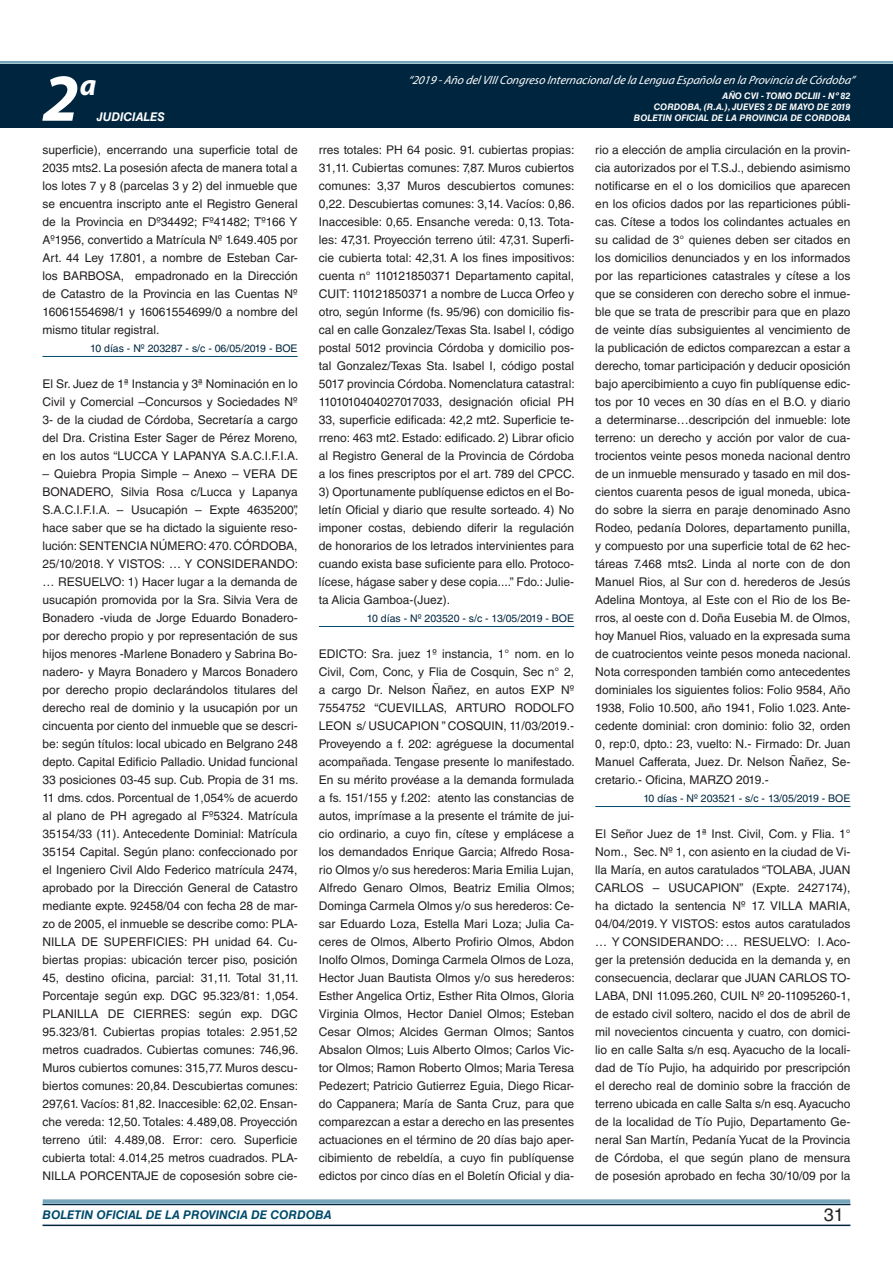
<style>
.page{position:relative;width:893px;height:1263px;background:#fff}
.page>*{position:absolute;margin:0;border:0;box-sizing:border-box;transform-origin:0 0}
.t1{font:italic 700 67.5px "Myriad Pro";color:#fff}
.t2{font:italic 700 30px "Myriad Pro";color:#fff}
.t3{font:18px "Helvetica LT Std";color:#231f20}
.t4{font:12px/18px "Helvetica LT Std";color:#231f20;text-align:justify}
.t5{font:italic 12px "Myriad Pro";color:#fff}
.t6{font:italic 700 12px "Helvetica LT Std";color:#004b6c}
.t7{font:italic 700 12px "Helvetica LT Std";color:#fff}
.t8{font:10.5px "Helvetica LT Std";color:#00263f}
.t9{font:italic 700 9px/10.8px "Helvetica LT Std";color:#fff;text-align:right}
</style>
<div class="page">
<div style="left:0;top:61px;width:893px;height:6px;background:#fff;opacity:.75"></div>
<div style="left:0;top:64px;width:893px;height:64px;background:#00263f"></div>
<hr style="left:43px;top:1224px;width:807px;height:2px;background:#00263f">
<div style="left:42px;top:1198px;width:809px;height:8px;background:#fff;opacity:.75"></div>
<hr style="left:43px;top:356px;width:255px;height:1px;background:#004b6c">
<hr style="left:319px;top:626px;width:255px;height:1px;background:#004b6c">
<hr style="left:595px;top:806px;width:255px;height:1px;background:#004b6c">
<h2 class="t2" style="left:80px;top:66px;width:18px">a</h2>
<p class="t5" style="left:408px;top:72px;width:448px">“2019 -Año delVIIICongreso Internacionalde la Lengua Esp añola en la Provincia de Córdoba”</p>
<h1 class="t1" style="left:43px;top:54px;width:38px">2</h1>
<p class="t9" style="left:654px;top:91px;width:198px">AÑO CVI - TOMO DCLIII - Nº 82<br>CORDOBA, (R.A.), JUEVES 2 DE MAYO DE 2019</p>
<p class="t7" style="left:97px;top:110px;width:70px">JUDICIALES</p>
<p class="t9" style="left:634px;top:112px;width:218px">BOLETIN OFICIAL DE LA PROVINCIA DE CORDOBA</p>
<p class="t4" style="left:43px;top:141px;width:257px">superficie), encerrando una superficie total de 2035 mts2. La posesión afecta de manera total a los lotes 7 y 8 (parcelas 3 y 2) del inmueble que se encuentra inscripto ante el Registro General de la Provincia en Dº34492; Fº41482; Tº166 Y Aº1956, convertido a Matrícula Nº 1.649.405 por Art. 44 Ley 17.801, a nombre de Esteban Car&shy;los BARBOSA, empadronado en la Dirección de Catastro de la Provincia en las Cuentas Nº 16061554698/1 y 16061554699/0 a nombre del mismo titular registral.</p>
<p class="t8" style="left:90px;top:342px;width:209px">10 días - Nº 203287 - s/c - 06/05/2019 - BOE</p>
<p class="t4" style="left:43px;top:375px;width:257px">El Sr. Juez de 1ª Instancia y 3ª Nominación en lo Civil y Comercial –Concursos y Sociedades Nº 3- de la ciudad de Córdoba, Secretaría a cargo del Dra. Cristina Ester Sager de Pérez Moreno, en los autos “LUCCA Y LAPANYA S.A.C.I.F.I.A.</p>
<p class="t4" style="left:43px;top:465px;width:257px">– Quiebra Propia Simple – Anexo – VERA DE BONADERO, Silvia Rosa c/Lucca y Lapanya S.A.C.I.F.I.A. – Usucapión – Expte 4635200”, hace saber que se ha dictado la siguiente reso&shy;lución: SENTENCIA NÚMERO: 470. CÓRDOBA, 25/10/2018. Y VISTOS: … Y CONSIDERANDO: … RESUELVO: 1) Hacer lugar a la demanda de usucapión promovida por la Sra. Silvia Vera de Bonadero -viuda de Jorge Eduardo Bonadero&shy;por derecho propio y por representación de sus hijos menores -Marlene Bonadero y Sabrina Bo&shy;nadero- y Mayra Bonadero y Marcos Bonadero por derecho propio declarándolos titulares del derecho real de dominio y la usucapión por un cincuenta por ciento del inmueble que se descri&shy;be: según títulos: local ubicado en Belgrano 248 depto. Capital Edificio Palladio. Unidad funcional 33 posiciones 03-45 sup. Cub. Propia de 31 ms.<br>11 dms. cdos. Porcentual de 1,054% de acuerdo al plano de PH agregado al Fº5324. Matrícula 35154/33 (11). Antecedente Dominial: Matrícula 35154 Capital. Según plano: confeccionado por el Ingeniero Civil Aldo Federico matrícula 2474, aprobado por la Dirección General de Catastro mediante expte. 92458/04 con fecha 28 de mar&shy;zo de 2005, el inmueble se describe como: PLA-NILLA DE SUPERFICIES: PH unidad 64. Cu&shy;biertas propias: ubicación tercer piso, posición 45, destino oficina, parcial: 31,11. Total 31,11.<br>Porcentaje según exp. DGC 95.323/81: 1,054.<br>PLANILLA DE CIERRES: según exp. DGC 95.323/81. Cubiertas propias totales: 2.951,52 metros cuadrados. Cubiertas comunes: 746,96.<br>Muros cubiertos comunes: 315,77. Muros descu&shy;biertos comunes: 20,84. Descubiertas comunes:<br>297,61. Vacíos: 81,82. Inaccesible: 62,02. Ensan&shy;che vereda: 12,50. Totales: 4.489,08. Proyección terreno útil: 4.489,08. Error: cero. Superficie cubierta total: 4.014,25 metros cuadrados. PLA-NILLA PORCENTAJE de coposesión sobre cie-</p>
<p class="t4" style="left:319px;top:141px;width:257px">rres totales: PH 64 posic. 91. cubiertas propias:<br>31,11. Cubiertas comunes: 7,87. Muros cubiertos comunes: 3,37 Muros descubiertos comunes:<br>0,22. Descubiertas comunes: 3,14. Vacíos: 0,86.<br>Inaccesible: 0,65. Ensanche vereda: 0,13. Tota&shy;les: 47,31. Proyección terreno útil: 47,31. Superfi&shy;cie cubierta total: 42,31. A los fines impositivos: cuenta n° 110121850371 Departamento capital, CUIT: 110121850371 a nombre de Lucca Orfeo y otro, según Informe (fs. 95/96) con domicilio fis&shy;cal en calle Gonzalez/Texas Sta. Isabel I, código postal 5012 provincia Córdoba y domicilio pos&shy;tal Gonzalez/Texas Sta. Isabel I, código postal 5017 provincia Córdoba. Nomenclatura catastral:<br>1101010404027017033, designación oficial PH 33, superficie edificada: 42,2 mt2. Superficie te&shy;rreno: 463 mt2. Estado: edificado. 2) Librar oficio al Registro General de la Provincia de Córdoba a los fines prescriptos por el art. 789 del CPCC.</p>
<p class="t4" style="left:319px;top:483px;width:257px">3) Oportunamente publíquense edictos en el Bo&shy;letín Oficial y diario que resulte sorteado. 4) No imponer costas, debiendo diferir la regulación de honorarios de los letrados intervinientes para cuando exista base suficiente para ello. Protoco&shy;lícese, hágase saber y dese copia....” Fdo.: Julie&shy;ta Alicia Gamboa-(Juez).</p>
<p class="t8" style="left:367px;top:612px;width:209px">10 días - Nº 203520 - s/c - 13/05/2019 - BOE</p>
<p class="t4" style="left:319px;top:645px;width:257px">EDICTO: Sra. juez 1º instancia, 1° nom. en lo Civil, Com, Conc, y Flia de Cosquin, Sec n° 2, a cargo Dr. Nelson Ñañez, en autos EXP Nº 7554752 “CUEVILLAS, ARTURO RODOLFO LEON s/ USUCAPION ” COSQUIN, 11/03/2019.- Proveyendo a f. 202: agréguese la documental acompañada. Tengase presente lo manifestado.<br>En su mérito provéase a la demanda formulada a fs. 151/155 y f.202: atento las constancias de autos, imprímase a la presente el trámite de jui&shy;cio ordinario, a cuyo fin, cítese y emplácese a los demandados Enrique Garcia; Alfredo Rosa&shy;rio Olmos y/o sus herederos: Maria Emilia Lujan, Alfredo Genaro Olmos, Beatriz Emilia Olmos; Dominga Carmela Olmos y/o sus herederos: Ce&shy;sar Eduardo Loza, Estella Mari Loza; Julia Ca&shy;ceres de Olmos, Alberto Profirio Olmos, Abdon Inolfo Olmos, Dominga Carmela Olmos de Loza, Hector Juan Bautista Olmos y/o sus herederos:<br>Esther Angelica Ortiz, Esther Rita Olmos, Gloria Virginia Olmos, Hector Daniel Olmos; Esteban Cesar Olmos; Alcides German Olmos; Santos Absalon Olmos; Luis Alberto Olmos; Carlos Vic&shy;tor Olmos; Ramon Roberto Olmos; Maria Teresa Pedezert; Patricio Gutierrez Eguia, Diego Ricar&shy;do Cappanera; María de Santa Cruz, para que comparezcan a estar a derecho en las presentes actuaciones en el término de 20 días bajo aper&shy;cibimiento de rebeldía, a cuyo fin publíquense edictos por cinco días en el Boletín Oficial y dia-</p>
<p class="t4" style="left:595px;top:141px;width:257px">rio a elección de amplia circulación en la provin&shy;cia autorizados por el T.S.J., debiendo asimismo notificarse en el o los domicilios que aparecen en los oficios dados por las reparticiones públi&shy;cas. Cítese a todos los colindantes actuales en su calidad de 3° quienes deben ser citados en los domicilios denunciados y en los informados por las reparticiones catastrales y cítese a los que se consideren con derecho sobre el inmue&shy;ble que se trata de prescribir para que en plazo de veinte días subsiguientes al vencimiento de la publicación de edictos comparezcan a estar a derecho, tomar participación y deducir oposición bajo apercibimiento a cuyo fin publíquense edic&shy;tos por 10 veces en 30 días en el B.O. y diario a determinarse…descripción del inmueble: lote terreno: un derecho y acción por valor de cua&shy;trocientos veinte pesos moneda nacional dentro de un inmueble mensurado y tasado en mil dos&shy;cientos cuarenta pesos de igual moneda, ubica&shy;do sobre la sierra en paraje denominado Asno Rodeo, pedanía Dolores, departamento punilla, y compuesto por una superficie total de 62 hec&shy;táreas 7.468 mts2. Linda al norte con de don Manuel Rios, al Sur con d. herederos de Jesús Adelina Montoya, al Este con el Rio de los Be&shy;rros, al oeste con d. Doña Eusebia M. de Olmos, hoy Manuel Rios, valuado en la expresada suma de cuatrocientos veinte pesos moneda nacional.<br>Nota corresponden también como antecedentes dominiales los siguientes folios: Folio 9584, Año 1938, Folio 10.500, año 1941, Folio 1.023. Ante&shy;cedente dominial: cron dominio: folio 32, orden 0, rep:0, dpto.: 23, vuelto: N.- Firmado: Dr. Juan Manuel Cafferata, Juez. Dr. Nelson Ñañez, Se&shy;cretario.- Oficina, MARZO 2019.-</p>
<p class="t8" style="left:643px;top:792px;width:209px">10 días - Nº 203521 - s/c - 13/05/2019 - BOE</p>
<p class="t4" style="left:595px;top:825px;width:257px">El Señor Juez de 1ª Inst. Civil, Com. y Flia. 1° Nom., Sec. Nº 1, con asiento en la ciudad de Vi&shy;lla María, en autos caratulados “TOLABA, JUAN CARLOS – USUCAPION” (Expte. 2427174), ha dictado la sentencia Nº 17. VILLA MARIA, 04/04/2019. Y VISTOS: estos autos caratulados … Y CONSIDERANDO: … RESUELVO: I. Aco&shy;ger la pretensión deducida en la demanda y, en consecuencia, declarar que JUAN CARLOS TO-LABA, DNI 11.095.260, CUIL Nº 20-11095260-1, de estado civil soltero, nacido el dos de abril de mil novecientos cincuenta y cuatro, con domici&shy;lio en calle Salta s/n esq. Ayacucho de la locali&shy;dad de Tío Pujio, ha adquirido por prescripción el derecho real de dominio sobre la fracción de terreno ubicada en calle Salta s/n esq. Ayacucho de la localidad de Tío Pujio, Departamento Ge&shy;neral San Martín, Pedanía Yucat de la Provincia de Córdoba, el que según plano de mensura de posesión aprobado en fecha 30/10/09 por la</p>
<p class="t6" style="left:43px;top:1208px;width:290px">BOLETIN OFICIAL DE LA PROVINCIA DE CORDOBA</p>
<h3 class="t3" style="left:824px;top:1204px;width:22px">31</h3>
</div>
